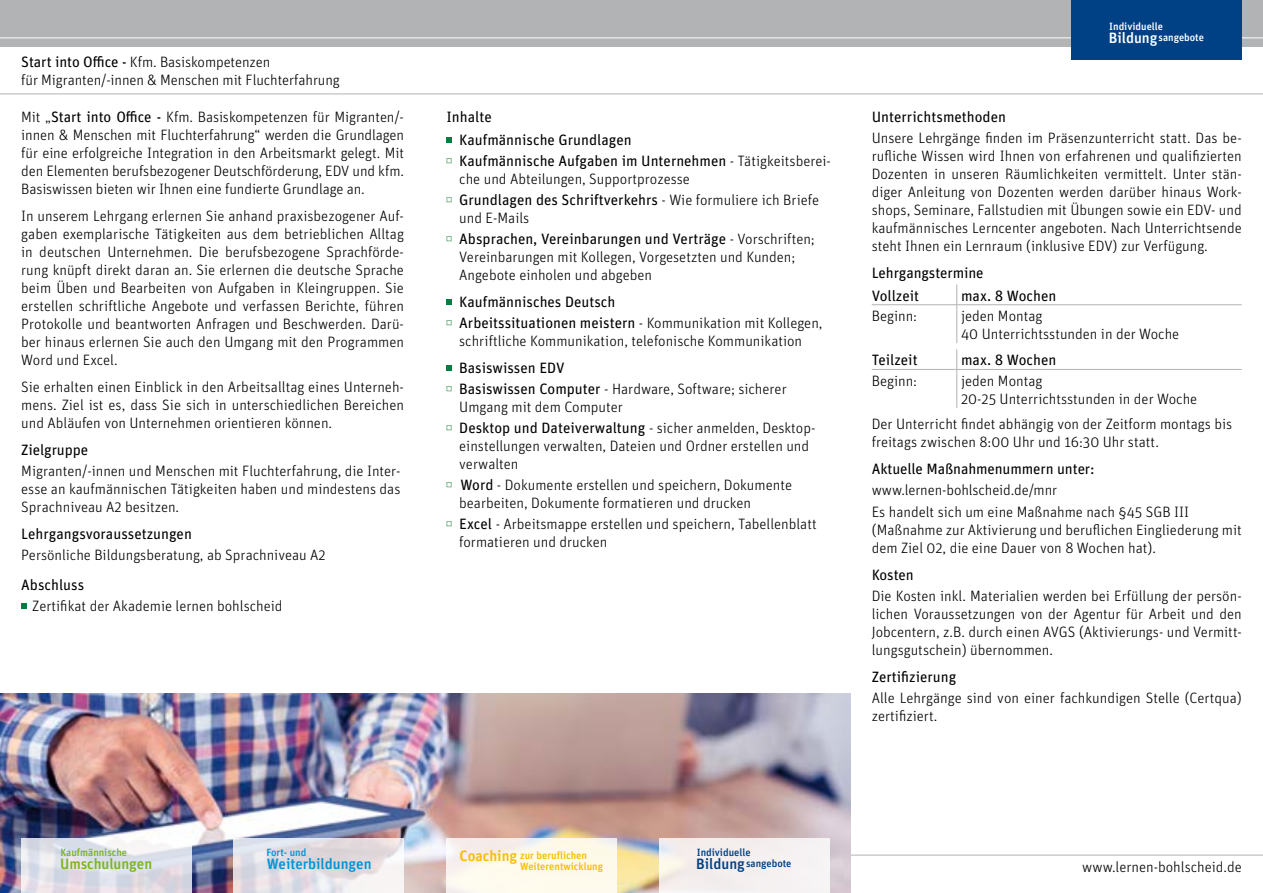
<style>
.page{position:relative;width:1263px;height:893px;background:#fff}
.page>*{position:absolute;margin:0;border:0;box-sizing:border-box;transform-origin:0 0}
.t1{font:300 15px/18px "Unit";color:#000}
.t2{font:15px/21px "Unit";color:#000}
.t3{font:500 15px "Unit";color:#0094d5}
.t4{font:500 15px "Unit";color:#7ab51d}
.t5{font:500 15px "Unit";color:#fabb00}
.t6{font:500 10.5px/10.5px "Unit";color:#fabb00}
.t7{font:500 10.5px "Unit";color:#004084}
.t8{font:500 10.5px "Unit";color:#fff}
.t9{font:500 10.5px "Unit";color:#7ab51d}
.t10{font:500 10.5px "Unit";color:#0094d5}
.s1{font-weight:400}
.s2{font-weight:300}
.s3{font-size:15px}
</style>
<div class="page">
<hr style="left:0;top:855px;width:1263px;height:1px;background:#b1b3b4">
<img style="left:0;top:693px;width:850px;height:200px">
<hr style="left:0;top:94px;width:1263px;height:1px;background:#b1b3b4">
<svg style="left:21px;top:838px;width:170px;height:55px"></svg>
<div style="left:446px;top:838px;width:171px;height:55px;background:linear-gradient(to right,#f9f3ef,#fffbe9)"></div>
<div style="left:659px;top:838px;width:170px;height:55px;background:#f5f0ef"></div>
<svg style="left:234px;top:838px;width:170px;height:55px"></svg>
<div style="left:0;top:0;width:1263px;height:47px;background:#b1b3b4"></div>
<hr style="left:0;top:38px;width:1263px;height:1px;background:#fff">
<div style="left:1071px;top:0;width:171px;height:60px;background:#004084"></div>
<svg style="left:21px;top:604px;width:5px;height:5px"></svg>
<svg style="left:956px;top:284px;width:1px;height:20px"></svg>
<hr style="left:872px;top:304px;width:85px;height:1px;background:#b1b3b4">
<hr style="left:957px;top:304px;width:285px;height:1px;background:#b1b3b4">
<hr style="left:956px;top:305px;width:1px;height:38px;background:#b1b3b4">
<svg style="left:956px;top:349px;width:1px;height:20px"></svg>
<hr style="left:872px;top:369px;width:85px;height:1px;background:#b1b3b4">
<hr style="left:957px;top:369px;width:285px;height:1px;background:#b1b3b4">
<hr style="left:956px;top:370px;width:1px;height:38px;background:#b1b3b4">
<svg style="left:446px;top:137px;width:6px;height:5px"></svg>
<svg style="left:446px;top:158px;width:6px;height:5px"></svg>
<svg style="left:446px;top:197px;width:6px;height:5px"></svg>
<svg style="left:446px;top:236px;width:6px;height:5px"></svg>
<svg style="left:446px;top:299px;width:6px;height:5px"></svg>
<svg style="left:446px;top:320px;width:6px;height:5px"></svg>
<svg style="left:446px;top:365px;width:6px;height:5px"></svg>
<svg style="left:446px;top:386px;width:6px;height:5px"></svg>
<svg style="left:446px;top:425px;width:6px;height:5px"></svg>
<svg style="left:446px;top:482px;width:6px;height:5px"></svg>
<svg style="left:446px;top:521px;width:6px;height:5px"></svg>
<p class="t1" style="left:21px;top:53px;width:320px"><span class="s1">Start into Office -</span> Kfm. Basiskompetenzen<br>für Migranten/-innen &amp; Menschen mit Fluchterfahrung</p>
<p class="t1" style="left:21px;top:108px;width:384px;text-align:justify">Mit „<span class="s1">Start into Office -</span> Kfm. Basiskompetenzen für Migranten/- innen &amp; Menschen mit Fluchterfahrung“ werden die Grundlagen für eine erfolgreiche Integration in den Arbeitsmarkt gelegt. Mit den Elementen berufsbezogener Deutschförderung, EDV und kfm.<br>Basiswissen bieten wir Ihnen eine fundierte Grundlage an.</p>
<p class="t1" style="left:21px;top:207px;width:384px;text-align:justify">In unserem Lehrgang erlernen Sie anhand praxisbezogener Auf&shy;gaben exemplarische Tätigkeiten aus dem betrieblichen Alltag in deutschen Unternehmen. Die berufsbezogene Sprachförde&shy;rung knüpft direkt daran an. Sie erlernen die deutsche Sprache beim Üben und Bearbeiten von Aufgaben in Kleingruppen. Sie erstellen schriftliche Angebote und verfassen Berichte, führen Protokolle und beantworten Anfragen und Beschwerden. Darü&shy;ber hinaus erlernen Sie auch den Umgang mit den Programmen Word und Excel.</p>
<p class="t1" style="left:21px;top:378px;width:384px;text-align:justify">Sie erhalten einen Einblick in den Arbeitsalltag eines Unterneh&shy;mens. Ziel ist es, dass Sie sich in unterschiedlichen Bereichen und Abläufen von Unternehmen orientieren können.</p>
<p class="t2" style="left:21px;top:440px;width:68px">Zielgruppe</p>
<p class="t1" style="left:21px;top:462px;width:381px;text-align:justify">Migranten/-innen und Menschen mit Fluchterfahrung, die Inter&shy;esse an kaufmännischen Tätigkeiten haben und mindestens das Sprachniveau A2 besitzen.</p>
<p class="t2" style="left:21px;top:524px;width:172px">Lehrgangsvoraussetzungen</p>
<p class="t1" style="left:21px;top:546px;width:306px">Persönliche Bildungsberatung, ab Sprachniveau A2</p>
<p class="t2" style="left:21px;top:575px;width:64px">Abschluss</p>
<p class="t1" style="left:32px;top:597px;width:252px">Zertifikat der Akademie lernen bohlscheid</p>
<p class="t2" style="left:459px;top:106px;width:174px;line-height:22.5px;text-indent:-13px">Inhalte<br>Kaufmännische Grundlagen</p>
<p class="t1" style="left:459px;top:152px;width:373px"><span class="s1">Kaufmännische Aufgaben im Unternehmen</span> - Tätigkeitsberei&shy;che und Abteilungen, Supportprozesse</p>
<p class="t1" style="left:459px;top:191px;width:361px"><span class="s1">Grundlagen des Schriftverkehrs</span> - Wie formuliere ich Briefe und E-Mails</p>
<p class="t1" style="left:459px;top:230px;width:357px"><span class="s1">Absprachen, Vereinbarungen und Verträge</span> - Vorschriften;<br>Vereinbarungen mit Kollegen, Vorgesetzten und Kunden;<br>Angebote einholen und abgeben</p>
<p class="t2" style="left:459px;top:291px;width:365px">Kaufmännisches Deutsch<br>Arbeitssituationen meistern <span class="s2">- Kommunikation mit Kollegen,</span></p>
<p class="t1" style="left:459px;top:332px;width:344px">schriftliche Kommunikation, telefonische Kommunikation</p>
<p class="t2" style="left:459px;top:357px;width:329px">Basiswissen EDV<br>Basiswissen Computer <span class="s2">- Hardware, Software; sicherer</span></p>
<p class="t1" style="left:459px;top:396px;width:358px;line-height:21px">Umgang mit dem Computer<br><span class="s1">Desktop und Dateiverwaltung</span> - sicher anmelden, Desktop-</p>
<p class="t1" style="left:459px;top:437px;width:351px">einstellungen verwalten, Dateien und Ordner erstellen und verwalten</p>
<p class="t1" style="left:459px;top:476px;width:334px"><span class="s1">Word</span> - Dokumente erstellen und speichern, Dokumente bearbeiten, Dokumente formatieren und drucken</p>
<p class="t1" style="left:459px;top:515px;width:359px"><span class="s1">Excel</span> - Arbeitsmappe erstellen und speichern, Tabellenblatt formatieren und drucken</p>
<p class="t8" style="left:1109px;top:20px;width:55px">Individuelle</p>
<p class="t8" style="left:1109px;top:31px;width:97px"><span class="s3">Bildung</span>sangebote</p>
<p class="t2" style="left:872px;top:107px;width:136px">Unterrichtsmethoden</p>
<p class="t1" style="left:872px;top:129px;width:371px;text-align:justify">Unsere Lehrgänge finden im Präsenzunterricht statt. Das be&shy;rufliche Wissen wird Ihnen von erfahrenen und qualifizierten Dozenten in unseren Räumlichkeiten vermittelt. Unter stän&shy;diger Anleitung von Dozenten werden darüber hinaus Work&shy;shops, Seminare, Fallstudien mit Übungen sowie ein EDV- und kaufmännisches Lerncenter angeboten. Nach Unterrichtsende steht Ihnen ein Lernraum (inklusive EDV) zur Verfügung.</p>
<p class="t2" style="left:872px;top:262px;width:113px;line-height:22px">Lehrgangstermine<br>Vollzeit</p>
<p class="t2" style="left:961px;top:285px;width:97px">max. 8 Wochen</p>
<p class="t1" style="left:872px;top:307px;width:47px">Beginn:</p>
<p class="t1" style="left:961px;top:307px;width:220px">jeden Montag<br>40 Unterrichtsstunden in der Woche</p>
<p class="t2" style="left:872px;top:349px;width:47px">Teilzeit</p>
<p class="t2" style="left:961px;top:349px;width:97px">max. 8 Wochen</p>
<p class="t1" style="left:872px;top:371px;width:47px">Beginn:</p>
<p class="t1" style="left:961px;top:371px;width:238px">jeden Montag<br>20-25 Unterrichtsstunden in der Woche</p>
<p class="t1" style="left:872px;top:414px;width:362px">Der Unterricht findet abhängig von der Zeitform montags bis freitags zwischen 8:00 Uhr und 16:30 Uhr statt.</p>
<p class="t2" style="left:872px;top:458px;width:224px">Aktuelle Maßnahmenummern unter:</p>
<p class="t1" style="left:872px;top:478px;width:319px;line-height:22.5px">www.lernen-bohlscheid.de/mnr<br>Es handelt sich um eine Maßnahme nach §45 SGB III</p>
<p class="t1" style="left:872px;top:521px;width:371px">(Maßnahme zur Aktivierung und beruflichen Eingliederung mit dem Ziel 02, die eine Dauer von 8 Wochen hat).</p>
<p class="t2" style="left:872px;top:564px;width:43px">Kosten</p>
<p class="t1" style="left:872px;top:587px;width:371px;text-align:justify">Die Kosten inkl. Materialien werden bei Erfüllung der persön&shy;lichen Voraussetzungen von der Agentur für Arbeit und den Jobcentern, z.B. durch einen AVGS (Aktivierungs- und Vermitt&shy;lungsgutschein) übernommen.</p>
<p class="t2" style="left:872px;top:666px;width:86px">Zertifizierung</p>
<p class="t1" style="left:872px;top:689px;width:371px">Alle Lehrgänge sind von einer fachkundigen Stelle (Certqua) zertifiziert.</p>
<p class="t9" style="left:60px;top:846px;width:68px">Kaufmännische</p>
<p class="t4" style="left:60px;top:855px;width:94px">Umschulungen</p>
<p class="t6" style="left:520px;top:850px;width:84px">zur beruflichen<br>Weiterentwicklung</p>
<p class="t10" style="left:266px;top:846px;width:41px">Fort- und</p>
<p class="t7" style="left:697px;top:846px;width:55px">Individuelle</p>
<p class="t3" style="left:267px;top:855px;width:106px">Weiterbildungen</p>
<p class="t5" style="left:460px;top:847px;width:59px">Coaching</p>
<p class="t7" style="left:696px;top:857px;width:97px"><span class="s3">Bildung</span>sangebote</p>
<p class="t1" style="left:1082px;top:857px;width:161px">www.lernen-bohlscheid.de</p>
</div>
